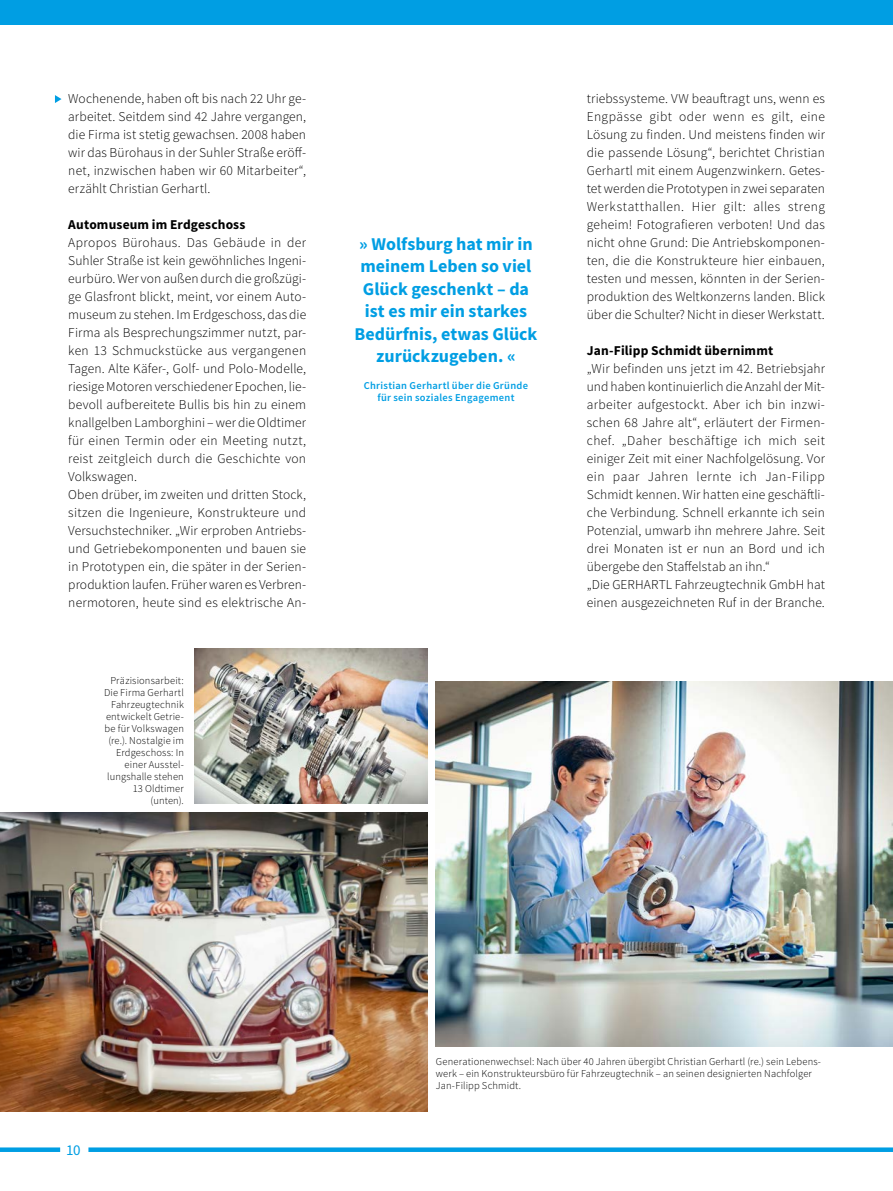
<style>
.page{position:relative;width:893px;height:1191px;background:#fff}
.page>*{position:absolute;margin:0;border:0;box-sizing:border-box;transform-origin:0 0}
.t1{font:700 18px/22.5px "Source Sans Pro";color:#009ee3;text-align:center}
.t2{font:15px "Source Sans Pro";color:#009ee3}
.t3{font:300 13.5px/18px "Source Sans Pro";letter-spacing:.01em;color:#000;text-align:justify}
.t4{font:700 13.5px "Source Sans Pro";letter-spacing:.01em;color:#000}
.t5{font:300 10.5px/12px "Source Sans Pro";letter-spacing:.015em;color:#000;text-align:right}
.t6{font:600 10.5px/12px "Source Sans Pro";letter-spacing:.03em;color:#009ee3;text-align:center}
</style>
<div class="page">
<div style="left:0;top:0;width:893px;height:25px;background:#009ee3"></div>
<div style="left:0;top:1147px;width:60px;height:5px;background:#009ee3"></div>
<img style="left:436px;top:682px;width:457px;height:364px">
<img style="left:195px;top:648px;width:232px;height:156px">
<svg style="left:55px;top:95px;width:7px;height:8px"></svg>
<div style="left:88px;top:1147px;width:805px;height:5px;background:#009ee3"></div>
<img style="left:0;top:812px;width:427px;height:299px">
<p class="t3" style="left:68px;top:90px;width:239px">Wochenende, haben oft bis nach 22 Uhr ge&shy;arbeitet. Seitdem sind 42 Jahre vergangen, die Firma ist stetig gewachsen. 2008 haben wir das Bürohaus in der Suhler Straße eröff&shy;net, inzwischen haben wir 60 Mitarbeiter“, erzählt Christian Gerhartl.</p>
<p class="t4" style="left:68px;top:215px;width:179px">Automuseum im Erdgeschoss</p>
<p class="t3" style="left:68px;top:234px;width:239px;text-align:left">Apropos Bürohaus. Das Gebäude in der Suhler Straße ist kein gewöhnliches Ingeni&shy;eurbüro. Wer von außen durch die großzügi&shy;ge Glasfront blickt, meint, vor einem Auto&shy;museum zu stehen. Im Erdgeschoss, das die Firma als Besprechungszimmer nutzt, par&shy;ken 13 Schmuckstücke aus vergangenen Tagen. Alte Käfer-, Golf- und Polo-Modelle, riesige Motoren verschiedener Epochen, lie&shy;bevoll aufbereitete Bullis bis hin zu einem knallgelben Lamborghini – wer die Oldtimer für einen Termin oder ein Meeting nutzt, reist zeitgleich durch die Geschichte von Volkswagen.<br>Oben drüber, im zweiten und dritten Stock, sitzen die Ingenieure, Konstrukteure und Versuchstechniker. „Wir erproben Antriebs&shy;und Getriebekomponenten und bauen sie in Prototypen ein, die später in der Serien&shy;produktion laufen. Früher waren es Verbren&shy;nermotoren, heute sind es elektrische An-</p>
<p class="t5" style="left:104px;top:674px;width:81px">Präzisionsarbeit:<br>Die Firma Gerhartl<br>Fahrzeugtechnik entwickelt Getrie&shy;be für Volkswagen (re.). Nostalgie im<br>Erdgeschoss: In einer Ausstel&shy;lungshalle stehen<br>13 Oldtimer (unten).</p>
<h1 class="t1" style="left:354px;top:232px;width:184px">» Wolfsburg hat mir in meinem Leben so viel<br>Glück geschenkt – da ist es mir ein starkes<br>Bedürfnis, etwas Glück zurückzugeben. «</h1>
<p class="t6" style="left:364px;top:379px;width:166px">Christian Gerhartl über die Gründe für sein soziales Engagement</p>
<p class="t3" style="left:587px;top:89px;width:240px">triebssysteme. VW beauftragt uns, wenn es Engpässe gibt oder wenn es gilt, eine Lösung zu finden. Und meistens finden wir die passende Lösung“, berichtet Christian Gerhartl mit einem Augenzwinkern. Getes&shy;tet werden die Prototypen in zwei separaten Werkstatthallen. Hier gilt: alles streng geheim! Fotografieren verboten! Und das nicht ohne Grund: Die Antriebskomponen&shy;ten, die die Konstrukteure hier einbauen, testen und messen, könnten in der Serien&shy;produktion des Weltkonzerns landen. Blick über die Schulter? Nicht in dieser Werkstatt.</p>
<p class="t4" style="left:587px;top:341px;width:188px">Jan-Filipp Schmidt übernimmt</p>
<p class="t3" style="left:587px;top:359px;width:240px;text-align:left">„Wir befinden uns jetzt im 42. Betriebsjahr und haben kontinuierlich die Anzahl der Mit&shy;arbeiter aufgestockt. Aber ich bin inzwi&shy;schen 68 Jahre alt“, erläutert der Firmen&shy;chef. „Daher beschäftige ich mich seit einiger Zeit mit einer Nachfolgelösung. Vor ein paar Jahren lernte ich Jan-Filipp Schmidt kennen. Wir hatten eine geschäftli&shy;che Verbindung. Schnell erkannte ich sein Potenzial, umwarb ihn mehrere Jahre. Seit drei Monaten ist er nun an Bord und ich übergebe den Staffelstab an ihn.“<br>„Die GERHARTL Fahrzeugtechnik GmbH hat einen ausgezeichneten Ruf in der Branche.</p>
<p class="t2" style="left:66px;top:1140px;width:16px">10</p>
<p class="t5" style="left:436px;top:1055px;width:387px;text-align:left">Generationenwechsel: Nach über 40 Jahren übergibt Christian Gerhartl (re.) sein Lebens&shy;werk – ein Konstrukteursbüro für Fahrzeugtechnik – an seinen designierten Nachfolger<br>Jan-Filipp Schmidt.</p>
</div>
